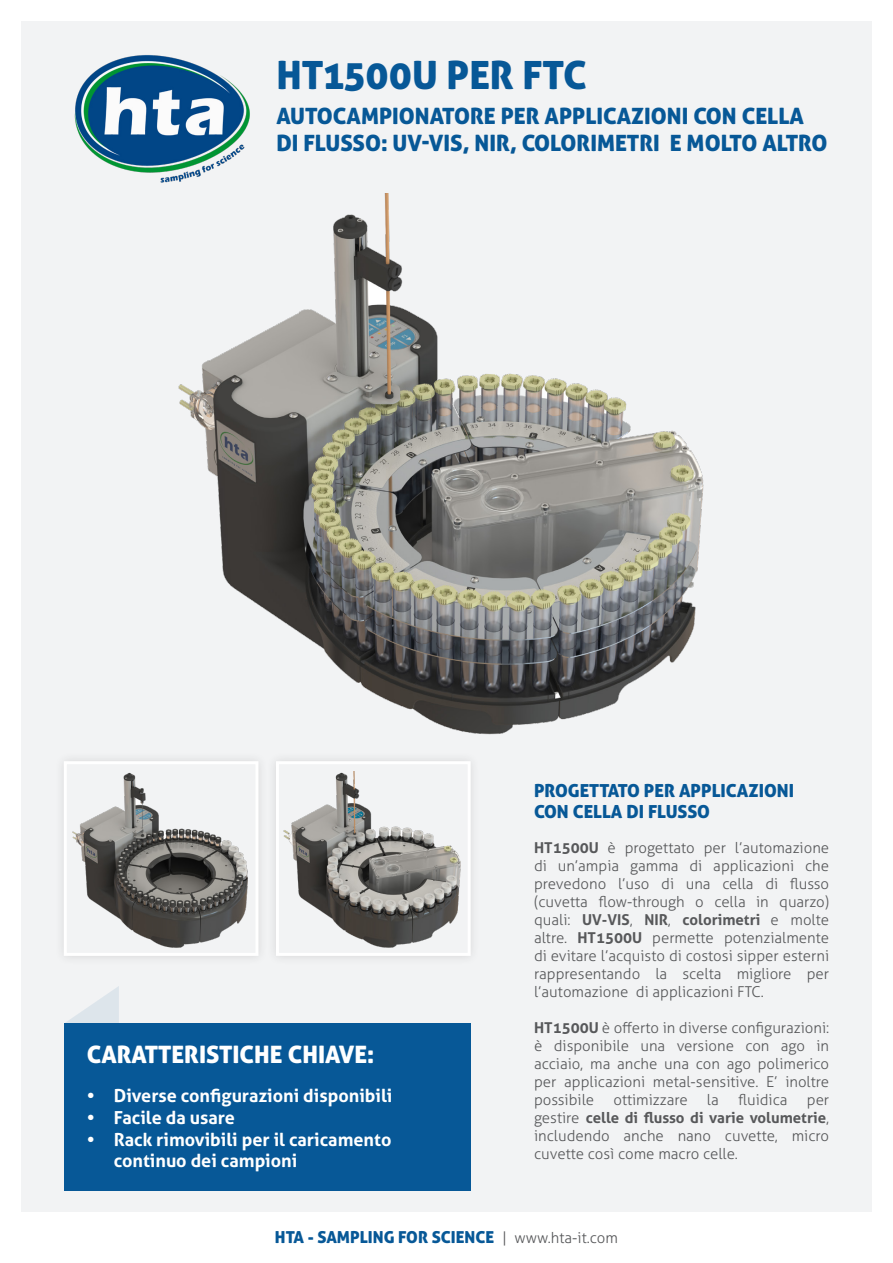
<style>
.page{position:relative;width:893px;height:1263px;background:#fff}
.page>*{position:absolute;margin:0;border:0;box-sizing:border-box;transform-origin:0 0}
.t1{font:39px "Aller Display";color:#075897}
.t2{font:24px "Aller Display";color:#fff}
.t3{font:22.5px/27px "Aller Display";color:#075897}
.t4{font:700 18px/21.6px "Aller";color:#fff}
.t5{font:18px/21.6px "Aller Display";color:#075897}
.t6{font:16.5px "Aller Display";color:#075897}
.t7{font:300 15px/18px "Aller";color:#57585a;text-align:justify}
.s1{font-weight:700}
.s2{font-family:"Aller";font-weight:300;font-size:15px;color:#57585a}
</style>
<div class="page">
<div style="left:21px;top:21px;width:851px;height:1191px;background:#f2f3f4"></div>
<img style="left:74px;top:55px;width:176px;height:128px">
<div style="left:54px;top:751px;width:214px;height:215px;background:#eeeff0"></div>
<div style="left:266px;top:751px;width:215px;height:215px;background:#edeeef"></div>
<div style="left:276px;top:761px;width:195px;height:195px;background:#f2f3f4;border:3px solid #fff"></div>
<div style="left:64px;top:1023px;width:407px;height:168px;background:#075897"></div>
<svg style="left:65px;top:986px;width:54px;height:37px"></svg>
<img style="left:178px;top:193px;width:526px;height:542px">
<img style="left:64px;top:764px;width:194px;height:193px">
<img style="left:276px;top:771px;width:194px;height:182px">
<h1 class="t1" style="left:276px;top:50px;width:312px">HT1500U PER FTC</h1>
<h3 class="t3" style="left:276px;top:102px;width:553px">AUTOCAMPIONATORE PER APPLICAZIONI CON CELLA<br>DI FLUSSO: UV-VIS, NIR, COLORIMETRI E MOLTO ALTRO</h3>
<h2 class="t2" style="left:87px;top:1039px;width:289px">CARATTERISTICHE CHIAVE:</h2>
<p class="t4" style="left:87px;top:1085px;width:307px">• Diverse configurazioni disponibili</p>
<p class="t4" style="left:87px;top:1107px;width:150px">• Facile da usare</p>
<p class="t4" style="left:114px;top:1128px;width:279px;text-indent:-27px">• Rack rimovibili per il caricamento continuo dei campioni</p>
<p class="t5" style="left:534px;top:779px;width:262px">PROGETTATO PER APPLICAZIONI<br>CON CELLA DI FLUSSO</p>
<p class="t7" style="left:534px;top:839px;width:297px"><span class="s1">HT1500U</span> è progettato per l’automazione di un’ampia gamma di applicazioni che prevedono l’uso di una cella di flusso (cuvetta flow-through o cella in quarzo) quali: <span class="s1">UV-VIS</span>, <span class="s1">NIR</span>, <span class="s1">colorimetri</span> e molte altre. <span class="s1">HT1500U</span> permette potenzialmente di evitare l’acquisto di costosi sipper esterni rappresentando la scelta migliore per l’automazione di applicazioni FTC.</p>
<p class="t7" style="left:534px;top:1019px;width:297px"><span class="s1">HT1500U</span> è offerto in diverse configurazioni: è disponibile una versione con ago in acciaio, ma anche una con ago polimerico per applicazioni metal-sensitive. E’ inoltre possibile</p>
<p class="t7" style="left:613px;top:1091px;width:76px">ottimizzare</p>
<p class="t7" style="left:707px;top:1091px;width:13px">la</p>
<p class="t7" style="left:738px;top:1091px;width:51px">fluidica</p>
<p class="t7" style="left:534px;top:1091px;width:297px;text-indent:273px">per gestire <span class="s1">celle di flusso di varie volumetrie</span>, includendo anche nano cuvette, micro cuvette così come macro celle.</p>
<p class="t6" style="left:275px;top:1226px;width:344px">HTA - SAMPLING FOR SCIENCE <span class="s2">| www.hta-it.com</span></p>
</div>
